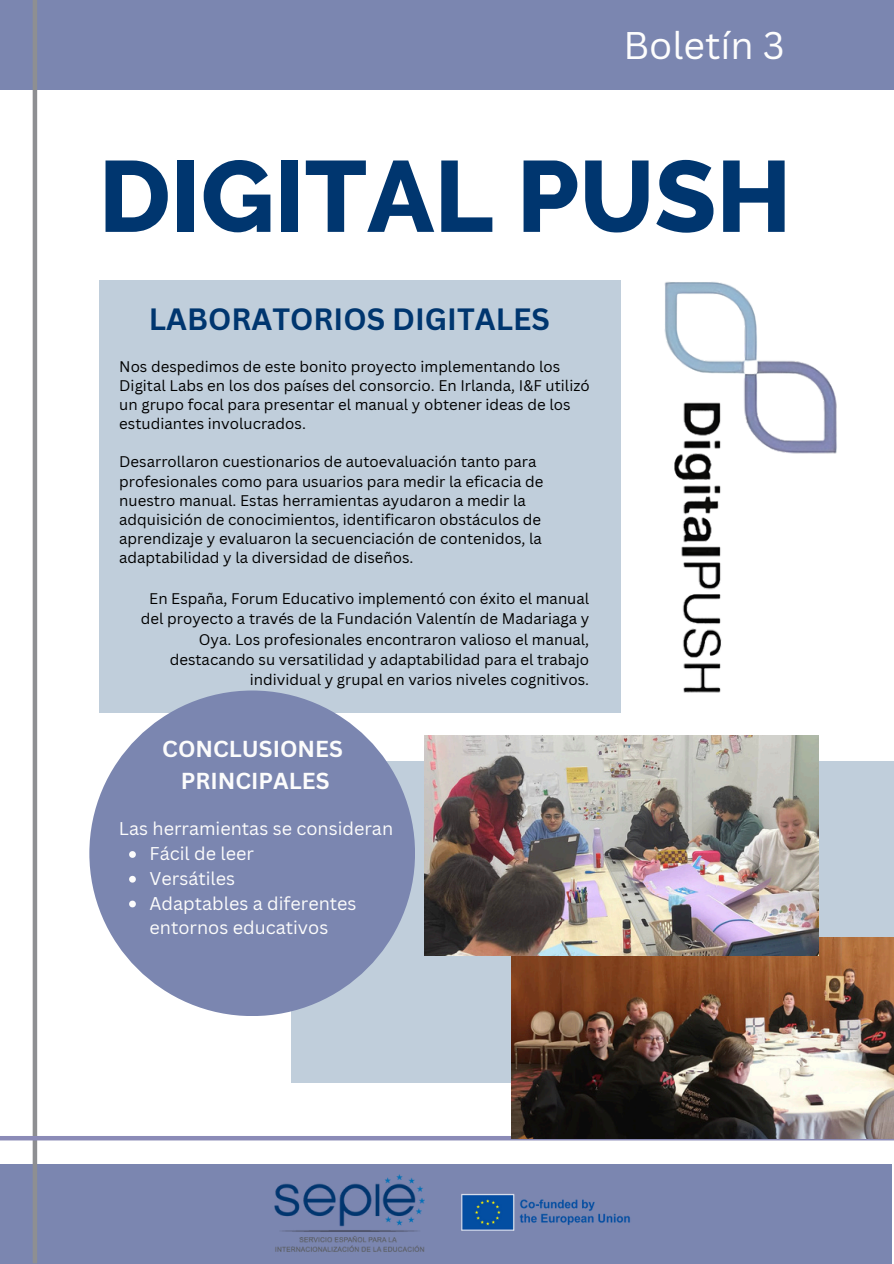
<style>
.page{position:relative;width:894px;height:1264px;background:#fff}
.page>*{position:absolute;margin:0;border:0;box-sizing:border-box;transform-origin:0 0}
.t1{font:800 100.5px "Raleway";color:#00366f}
.t2{font:37.5px "Canva Sans";color:#fdfdfd}
.t3{font:700 30px "Canva Sans";color:#00366f}
.t4{font:700 22.5px/31.5px "Canva Sans";color:#fcfcfc;text-align:center}
.t5{font:18px/24.8px "Canva Sans";color:#fcfcfc}
.t6{font:15px/19.2px "Canva Sans";color:#000}
</style>
<div class="page">
<div style="left:0;top:0;width:893px;height:89px;background:#7b86b0"></div>
<div style="left:99px;top:280px;width:521px;height:432px;background:#c0cedb"></div>
<div style="left:291px;top:761px;width:602px;height:322px;background:#c0cedb"></div>
<div style="left:0;top:1164px;width:891px;height:99px;background:#7b86b0"></div>
<hr style="left:33px;top:0;width:4px;height:1263px;background:#8e8f92">
<svg style="left:0;top:1135px;width:893px;height:5px;fill:#8b8bb7"></svg>
<img style="left:274px;top:1174px;width:150px;height:77px">
<img style="left:664px;top:282px;width:173px;height:462px">
<img style="left:461px;top:1193px;width:169px;height:38px">
<div style="left:89px;top:690px;width:326px;height:326px;background:#7b86b0;border-radius:50%"></div>
<img style="left:511px;top:937px;width:382px;height:201px">
<img style="left:424px;top:735px;width:394px;height:220px">
<svg style="left:129px;top:851px;width:7px;height:6px"></svg>
<svg style="left:129px;top:875px;width:7px;height:7px"></svg>
<svg style="left:129px;top:900px;width:7px;height:7px"></svg>
<p class="t2" style="left:623px;top:19px;width:163px">Boletín 3</p>
<p class="t1" style="left:99px;top:137px;width:694px">DIGITAL PUSH</p>
<p class="t3" style="left:149px;top:297px;width:402px">LABORATORIOS DIGITALES</p>
<h5 class="t6" style="left:119px;top:356px;width:471px">Nos despedimos de este bonito proyecto implementando los Digital Labs en los dos países del consorcio. En Irlanda, I&amp;F utilizó un grupo focal para presentar el manual y obtener ideas de los estudiantes involucrados.</h5>
<p class="t6" style="left:119px;top:452px;width:425px">Desarrollaron cuestionarios de autoevaluación tanto para profesionales como para usuarios para medir la eficacia de nuestro manual. Estas herramientas ayudaron a medir la adquisición de conocimientos, identificaron obstáculos de aprendizaje y evaluaron la secuenciación de contenidos, la adaptabilidad y la diversidad de diseños.</p>
<p class="t6" style="left:141px;top:588px;width:449px;line-height:20.2px;text-align:right">En España, Forum Educativo implementó con éxito el manual del proyecto a través de la Fundación Valentín de Madariaga y Oya. Los profesionales encontraron valioso el manual, destacando su versatilidad y adaptabilidad para el trabajo individual y grupal en varios niveles cognitivos.</p>
<h4 class="t4" style="left:162px;top:732px;width:182px">CONCLUSIONES<br>PRINCIPALES</h4>
<p class="t5" style="left:119px;top:816px;width:275px">Las herramientas se consideran</p>
<p class="t5" style="left:149px;top:840px;width:106px">Fácil de leer</p>
<p class="t5" style="left:149px;top:865px;width:87px">Versátiles</p>
<p class="t5" style="left:149px;top:890px;width:208px">Adaptables a diferentes entornos educativos</p>
</div>
